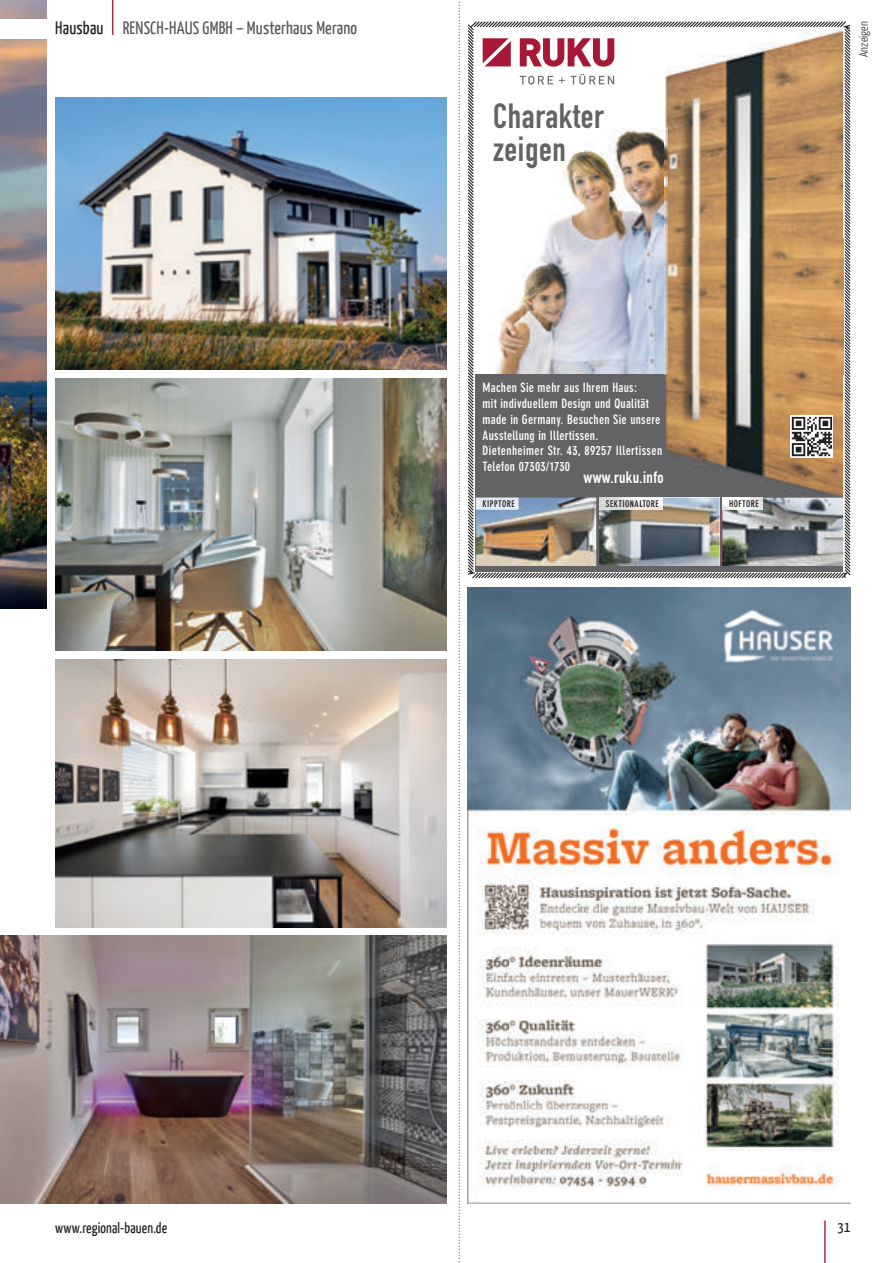
<style>
.page{position:relative;width:893px;height:1263px;background:#fff}
.page>*{position:absolute;margin:0;border:0;box-sizing:border-box;transform-origin:0 0}
.t1{font:34.5px/33px "DIN Engschrift";letter-spacing:.02em;color:#636366}
.t2{font:18px "Yanone Kaffeesatz";letter-spacing:.01em;color:#57585a}
.t3{font:16.5px "DIN Engschrift";letter-spacing:.025em;color:#fff}
.t4{font:15px "Yanone Kaffeesatz";letter-spacing:.01em;color:#231f20}
.t5{font:700 condensed 12.75px/15.8px "DIN Neuzeit Grotesk";letter-spacing:.02em;color:#fff}
.t6{font:300 12px "Yanone Kaffeesatz";letter-spacing:.01em;color:#231f20}
.t7{font:700 condensed 9.15px "DIN Neuzeit Grotesk";letter-spacing:.05em;color:#231f20}
.s1{color:#231f20}
</style>
<div class="page">
<img style="left:0;top:935px;width:446px;height:268px">
<img style="left:55px;top:659px;width:391px;height:268px">
<img style="left:0;top:0;width:47px;height:608px">
<img style="left:55px;top:98px;width:391px;height:272px">
<img style="left:55px;top:378px;width:391px;height:273px">
<svg style="left:458px;top:1px;width:2px;height:1261px"></svg>
<hr style="left:824px;top:1220px;width:2px;height:43px;background:#a62b43">
<div style="left:0;top:19px;width:244px;height:19px;background:#fff"></div>
<hr style="left:112px;top:0;width:1px;height:35px;background:#a62b43">
<img style="left:468px;top:588px;width:382px;height:615px">
<svg style="left:468px;top:21px;width:382px;height:557px"></svg>
<img style="left:488px;top:129px;width:180px;height:245px">
<div style="left:476px;top:374px;width:367px;height:198px;background:#636366"></div>
<svg style="left:520px;top:76px;width:33px;height:8px"></svg>
<svg style="left:559px;top:74px;width:55px;height:10px"></svg>
<svg style="left:520px;top:38px;width:94px;height:29px"></svg>
<svg style="left:483px;top:38px;width:28px;height:28px"></svg>
<img style="left:665px;top:31px;width:178px;height:208px">
<img style="left:668px;top:238px;width:175px;height:136px">
<img style="left:665px;top:374px;width:178px;height:123px">
<img style="left:476px;top:497px;width:120px;height:69px">
<img style="left:599px;top:497px;width:121px;height:69px">
<img style="left:722px;top:497px;width:121px;height:69px">
<img style="left:599px;top:497px;width:64px;height:13px">
<img style="left:476px;top:497px;width:43px;height:13px">
<img style="left:722px;top:497px;width:41px;height:12px">
<img style="left:790px;top:415px;width:43px;height:43px">
<p class="t2" style="left:55px;top:17px;width:303px"><span class="s1">Hausbau</span> RENSCH-HAUS GMBH – Musterhaus Merano</p>
<p class="t1" style="left:493px;top:103px;width:112px">Charakter zeigen</p>
<p class="t5" style="left:483px;top:381px;width:181px">Machen Sie mehr aus Ihrem Haus:<br>mit indivduellem Design und Qualität made in Germany. Besuchen Sie unsere<br>Ausstellung in Illertissen.<br>Dietenheimer Str. 43, 89257 Illertissen<br>Telefon 07303/1730</p>
<p class="t3" style="left:583px;top:471px;width:82px">www.ruku.info</p>
<p class="t7" style="left:483px;top:500px;width:34px">KIPPTORE</p>
<p class="t7" style="left:606px;top:500px;width:54px">SEKTIONALTORE</p>
<p class="t7" style="left:729px;top:500px;width:31px">HOFTORE</p>
<p class="t6" style="left:856px;top:57px;width:37px;rotate:-90deg">Anzeigen</p>
<p class="t4" style="left:55px;top:1218px;width:114px">www.regional-bauen.de</p>
<p class="t4" style="left:838px;top:1217px;width:14px">31</p>
</div>
